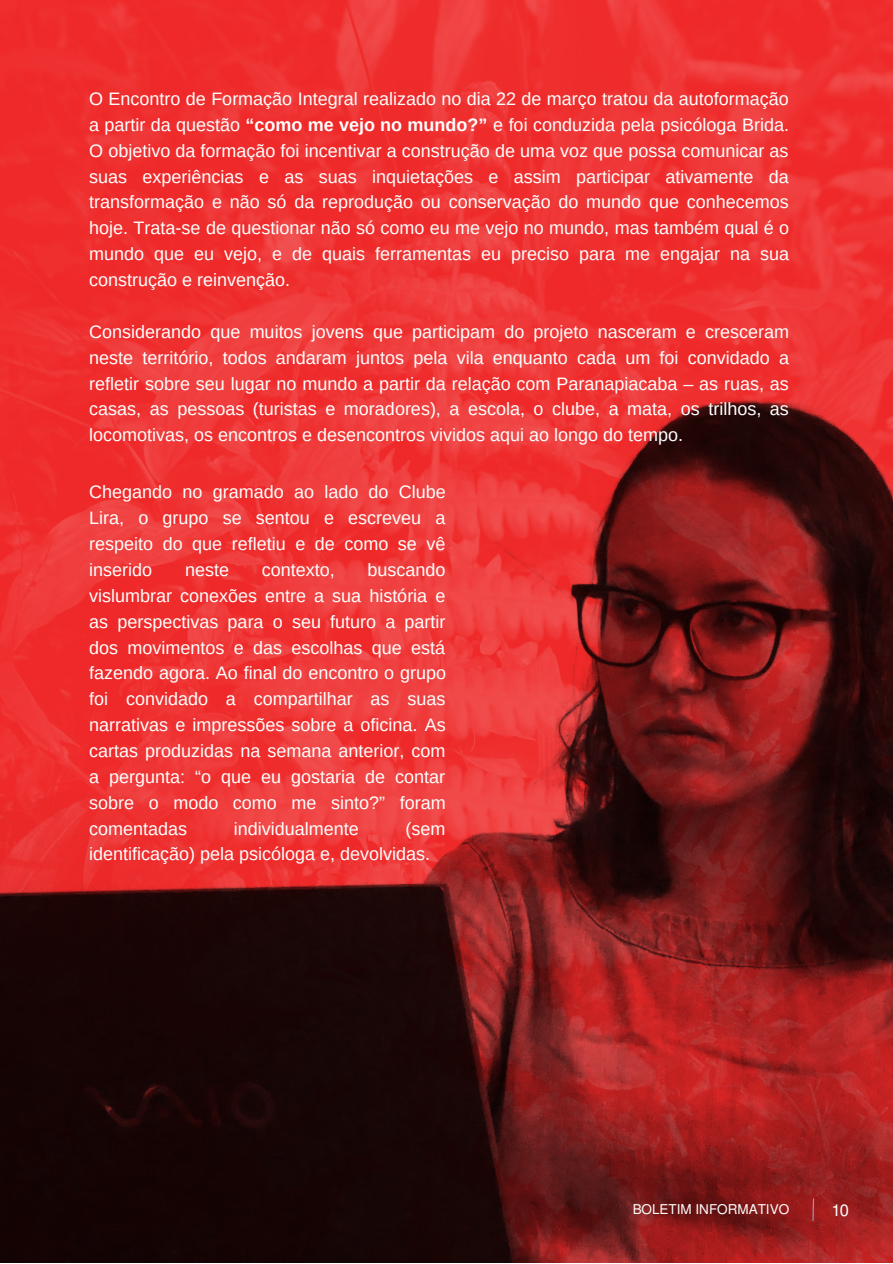
<style>
.page{position:relative;width:893px;height:1264px;background:#fff}
.page>*{position:absolute;margin:0;border:0;box-sizing:border-box;transform-origin:0 0}
.t1{font:18px/25.8px "Arimo";color:#fff;text-align:justify}
.t2{font:16.5px "Mukti";color:#fff}
.t3{font:13.5px "Mukti";color:#fff}
.s1{font-weight:700}
</style>
<div class="page">
<img style="left:0;top:0;width:892px;height:237px">
<img style="left:0;top:237px;width:892px;height:1025px">
<svg style="left:811px;top:1197px;width:3px;height:25px"></svg>
<p class="t1" style="left:89px;top:86px;width:701px">O Encontro de Formação Integral realizado no dia 22 de março tratou da autoformação a partir da questão <span class="s1">“como me vejo no mundo?”</span> e foi conduzida pela psicóloga Brida.<br>O objetivo da formação foi incentivar a construção de uma voz que possa comunicar as suas experiências e as suas inquietações e assim participar ativamente da transformação e não só da reprodução ou conservação do mundo que conhecemos hoje. Trata-se de questionar não só como eu me vejo no mundo, mas também qual é o mundo que eu vejo, e de quais ferramentas eu preciso para me engajar na sua construção e reinvenção.</p>
<p class="t1" style="left:89px;top:318px;width:701px">Considerando que muitos jovens que participam do projeto nasceram e cresceram neste território, todos andaram juntos pela vila enquanto cada um foi convidado a refletir sobre seu lugar no mundo a partir da relação com Paranapiacaba – as ruas, as casas, as pessoas (turistas e moradores), a escola, o clube, a mata, os trilhos, as locomotivas, os encontros e desencontros vividos aqui ao longo do tempo.</p>
<p class="t1" style="left:89px;top:479px;width:358px">Chegando no gramado ao lado do Clube Lira, o grupo se sentou e escreveu a respeito do que refletiu e de como se vê inserido</p>
<p class="t1" style="left:89px;top:557px;width:358px;text-indent:278px">buscando vislumbrar conexões entre a sua história e as perspectivas para o seu futuro a partir dos movimentos e das escolhas que está fazendo agora. Ao final do encontro o grupo foi convidado a compartilhar as suas narrativas e impressões sobre a oficina. As cartas produzidas na semana anterior, com a pergunta: “o que eu gostaria de contar sobre o modo como me sinto?” foram comentadas</p>
<p class="t1" style="left:185px;top:557px;width:45px">neste</p>
<p class="t1" style="left:262px;top:557px;width:74px">contexto,</p>
<p class="t1" style="left:89px;top:815px;width:358px;text-indent:316px">(sem identificação) pela psicóloga e, devolvidas.</p>
<p class="t1" style="left:234px;top:815px;width:126px">individualmente</p>
<p class="t3" style="left:632px;top:1199px;width:158px">BOLETIM INFORMATIVO</p>
<p class="t2" style="left:832px;top:1198px;width:18px">10</p>
</div>
